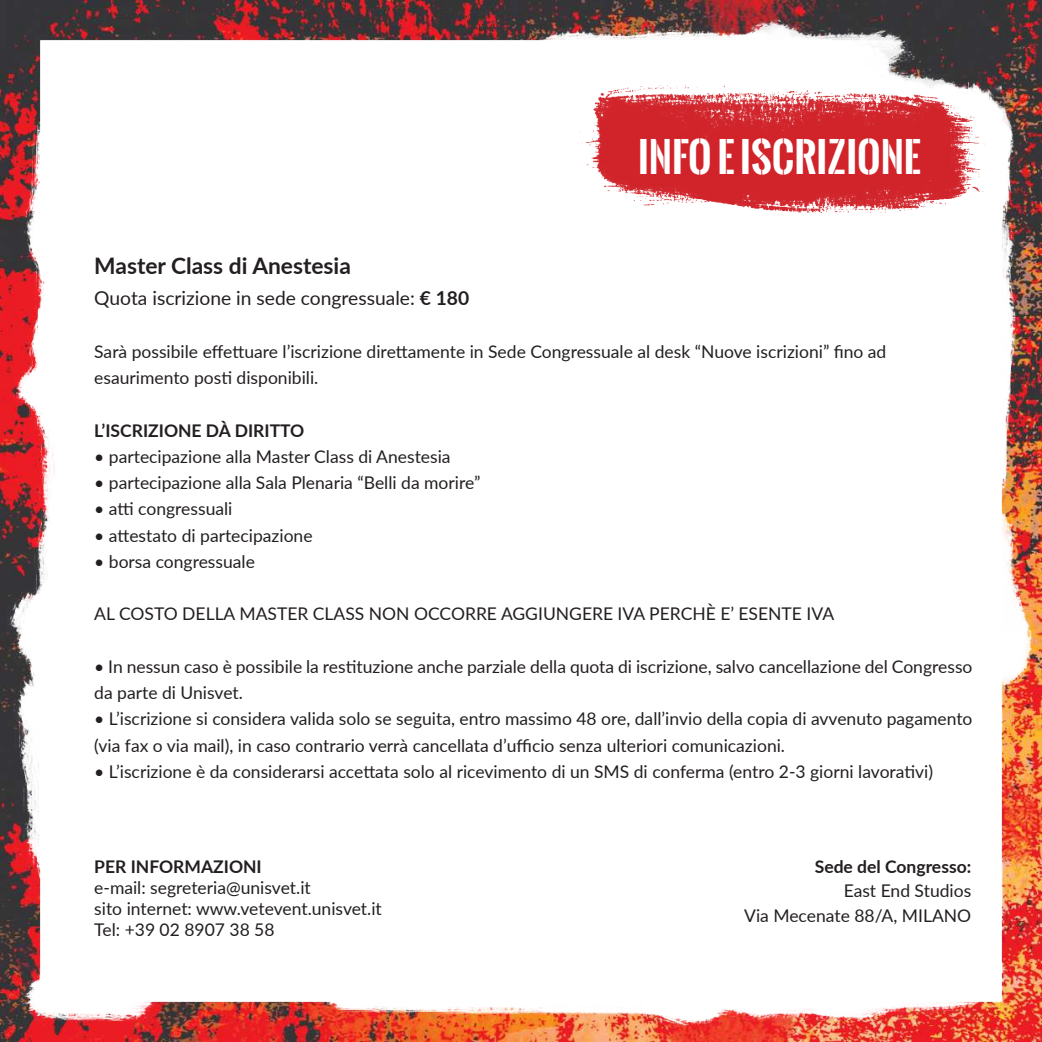
<style>
.page{position:relative;width:1042px;height:1042px;background:#fff}
.page>*{position:absolute;margin:0;border:0;box-sizing:border-box;transform-origin:0 0}
.t1{font:700 40.25px "Oswald Stencil";color:#fff}
.t2{font:700 22.75px "Lato";color:#231f20}
.t3{font:19.25px "Lato";color:#231f20}
.t4{font:17.5px/26.2px "Lato";color:#231f20}
.t5{font:700 17.5px "Lato";color:#231f20}
.s1{font-weight:700}
</style>
<div class="page">
<img style="left:0;top:0;width:1042px;height:1042px">
<img style="left:575px;top:32px;width:417px;height:193px">
<h1 class="t1" style="left:638px;top:128px;width:284px">INFO E ISCRIZIONE</h1>
<h2 class="t2" style="left:94px;top:249px;width:258px">Master Class di Anestesia</h2>
<p class="t3" style="left:94px;top:285px;width:376px">Quota iscrizione in sede congressuale: <span class="s1">€ 180</span></p>
<p class="t4" style="left:94px;top:338px;width:793px">Sarà possibile effettuare l’iscrizione direttamente in Sede Congressuale al desk “Nuove iscrizioni” fino ad esaurimento posti disponibili.</p>
<p class="t5" style="left:94px;top:417px;width:212px">L’ISCRIZIONE DÀ DIRITTO</p>
<p class="t4" style="left:94px;top:443px;width:358px">• partecipazione alla Master Class di Anestesia</p>
<p class="t4" style="left:94px;top:469px;width:388px">• partecipazione alla Sala Plenaria “Belli da morire”</p>
<p class="t4" style="left:94px;top:495px;width:140px">• atti congressuali</p>
<p class="t4" style="left:94px;top:521px;width:220px">• attestato di partecipazione</p>
<p class="t4" style="left:94px;top:548px;width:162px">• borsa congressuale</p>
<p class="t4" style="left:94px;top:600px;width:741px">AL COSTO DELLA MASTER CLASS NON OCCORRE AGGIUNGERE IVA PERCHÈ E’ ESENTE IVA</p>
<p class="t4" style="left:94px;top:653px;width:880px">• In nessun caso è possibile la restituzione anche parziale della quota di iscrizione, salvo cancellazione del Congresso da parte di Unisvet.</p>
<p class="t4" style="left:94px;top:705px;width:880px">• L’iscrizione si considera valida solo se seguita, entro massimo 48 ore, dall’invio della copia di avvenuto pagamento (via fax o via mail), in caso contrario verrà cancellata d’ufficio senza ulteriori comunicazioni.</p>
<p class="t4" style="left:94px;top:758px;width:840px">• L’iscrizione è da considerarsi accettata solo al ricevimento di un SMS di conferma (entro 2-3 giorni lavorativi)</p>
<p class="t5" style="left:94px;top:853px;width:169px">PER INFORMAZIONI</p>
<p class="t4" style="left:94px;top:876px;width:289px;line-height:21px">e-mail: segreteria@unisvet.it<br>sito internet: www.vetevent.unisvet.it<br>Tel: +39 02 8907 38 58</p>
<p class="t5" style="left:815px;top:853px;width:158px">Sede del Congresso:</p>
<p class="t4" style="left:744px;top:877px;width:229px;line-height:24.5px;text-align:right">East End Studios<br>Via Mecenate 88/A, MILANO</p>
</div>
